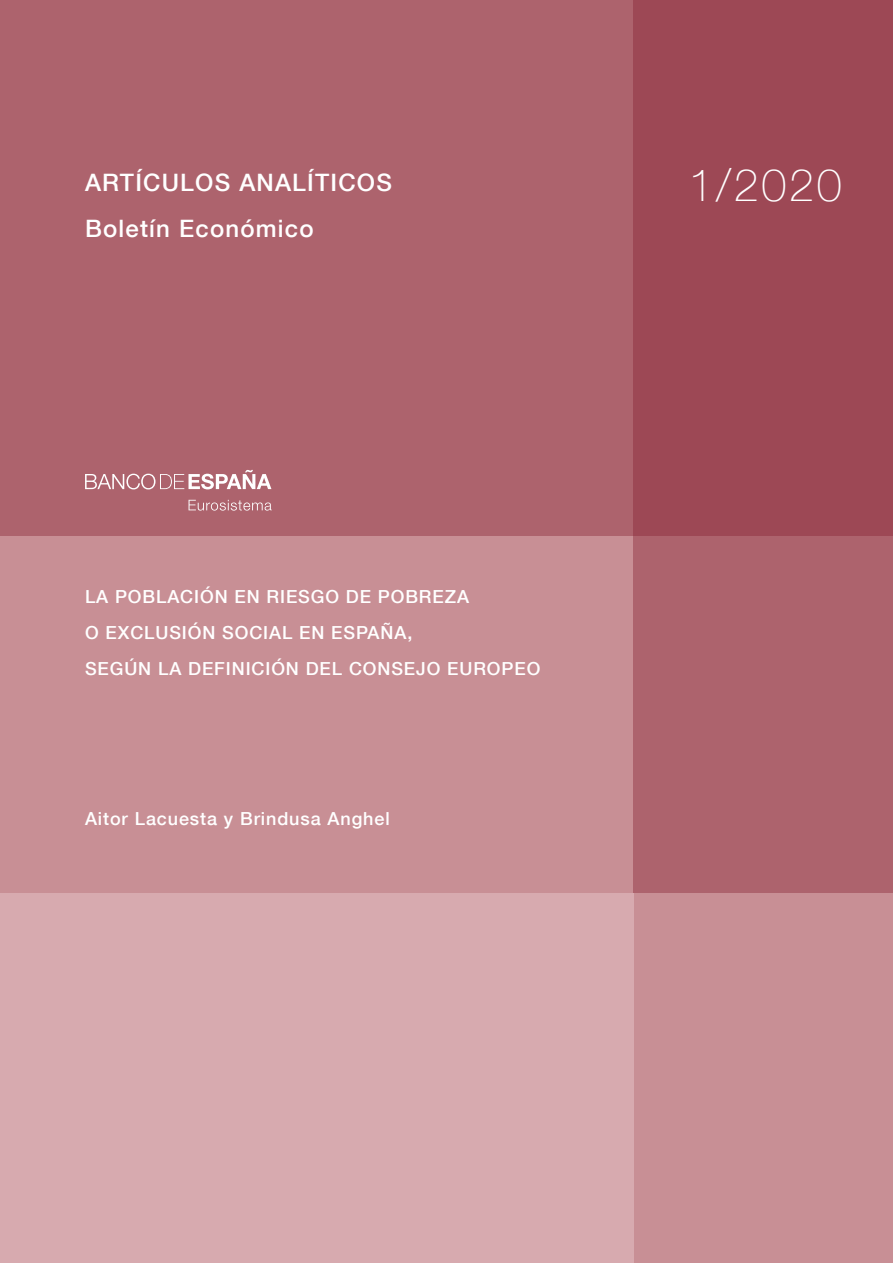
<style>
.page{position:relative;width:893px;height:1263px;background:#fff}
.page>*{position:absolute;margin:0;border:0;box-sizing:border-box;transform-origin:0 0}
.t1{font:100 45px "Bd E Neue Helvetica";color:#fff}
.t2{font:500 24px/45.3px "Bd E Neue Helvetica";letter-spacing:.05em;color:#fff}
.t3{font:500 18px/36px "Bd E Neue Helvetica";letter-spacing:.05em;color:#fff}
</style>
<div class="page">
<div style="left:0;top:0;width:634px;height:536px;background:#ad636d"></div>
<div style="left:634px;top:0;width:259px;height:536px;background:#9d4855"></div>
<div style="left:0;top:536px;width:634px;height:357px;background:#c88f95"></div>
<div style="left:634px;top:536px;width:259px;height:357px;background:#ad636d"></div>
<div style="left:634px;top:893px;width:259px;height:370px;background:#c88f95"></div>
<div style="left:0;top:893px;width:634px;height:370px;background:#d7aaaf"></div>
<svg style="left:189px;top:500px;width:83px;height:11px"></svg>
<svg style="left:85px;top:470px;width:186px;height:19px"></svg>
<h2 class="t2" style="left:85px;top:160px;width:308px">ARTÍCULOS ANALÍTICOS<br>Boletín Económico</h2>
<p class="t3" style="left:85px;top:578px;width:457px">LA POBLACIÓN EN RIESGO DE POBREZA<br>O EXCLUSIÓN SOCIAL EN ESPAÑA,<br>SEGÚN LA DEFINICIÓN DEL CONSEJO EUROPEO</p>
<p class="t3" style="left:85px;top:800px;width:306px">Aitor Lacuesta y Brindusa Anghel</p>
<h1 class="t1" style="left:688px;top:158px;width:155px">1/2020</h1>
</div>
